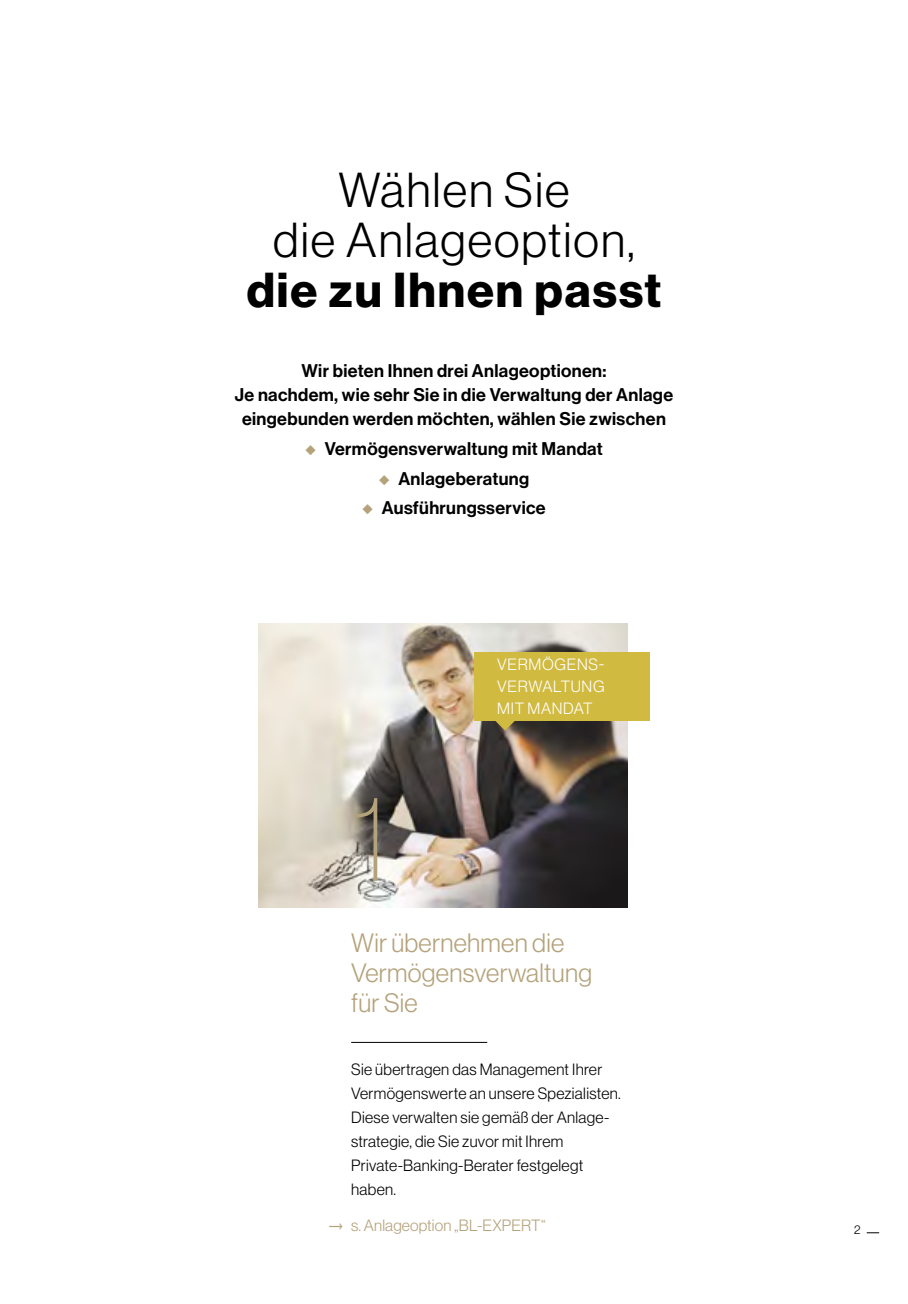
<style>
.page{position:relative;width:908px;height:1304px;background:#fff}
.page>*{position:absolute;margin:0;border:0;box-sizing:border-box;transform-origin:0 0}
.t1{font:120px "N Haas Grotesk DS Pro 25 Th";color:#b4a27b}
.t2{font:48px/50px "N Haas Grotesk DS Pro 45 Lt";letter-spacing:.04em;color:#000;text-align:center}
.t3{font:48px "N Haas Grotesk DS Pro 75 Bd";letter-spacing:.04em;color:#000}
.t4{font:26px/30px "N Haas Grotesk DS Pro 45 Lt";letter-spacing:.01em;color:#b4a27b}
.t5{font:18px/24px "N Haas Grotesk DS Pro 65 Md";letter-spacing:.02em;color:#000;text-align:center}
.t6{font:16px/24px "N Haas Grotesk DS Pro 45 Lt";letter-spacing:.02em;color:#000}
.t7{font:16px/22px "N Haas Grotesk DS Pro 45 Lt";letter-spacing:.04em;color:#fff;text-align:justify}
.t8{font:16px "N Haas Grotesk DS Pro 45 Lt";letter-spacing:.01em;color:#b4a27b}
.t9{font:11.8px "N Haas Grotesk DS Pro 45 Lt";color:#000}
.s1{color:#b4a27b}
</style>
<div class="page">
<img style="left:258px;top:624px;width:368px;height:283px">
<hr style="left:351px;top:1042px;width:136px;height:1px;background:#000">
<svg style="left:494px;top:720px;width:21px;height:11px"></svg>
<div style="left:474px;top:652px;width:176px;height:68px;background:#d0ba40"></div>
<svg style="left:866px;top:1232px;width:12px;height:1px"></svg>
<h2 class="t2" style="left:273px;top:165px;width:363px">Wählen Sie<br>die Anlageoption,</h2>
<h2 class="t3" style="left:246px;top:262px;width:416px">die zu Ihnen passt</h2>
<p class="t5" style="left:235px;top:359px;width:439px">Wir bieten Ihnen drei Anlageoptionen:<br>Je nachdem, wie sehr Sie in die Verwaltung der Anlage eingebunden werden möchten, wählen Sie zwischen</p>
<p class="t5" style="left:305px;top:437px;width:299px"><span class="s1">◆</span> Vermögensverwaltung mit Mandat</p>
<p class="t5" style="left:378px;top:467px;width:152px"><span class="s1">◆</span> Anlageberatung</p>
<p class="t5" style="left:362px;top:496px;width:185px"><span class="s1">◆</span> Ausführungsservice</p>
<h1 class="t1" style="left:351px;top:771px;width:38px">1</h1>
<p class="t7" style="left:497px;top:654px;width:109px">VERMÖGENS-VERWALTUNG MIT MANDAT</p>
<h3 class="t4" style="left:351px;top:928px;width:242px">Wir übernehmen die<br>Vermögensverwaltung für Sie</h3>
<p class="t6" style="left:351px;top:1058px;width:271px">Sie übertragen das Management Ihrer<br>Vermögenswerte an unsere Spezialisten.<br>Diese verwalten sie gemäß der Anlage&shy;strategie, die Sie zuvor mit Ihrem<br>Private-Banking-Berater festgelegt haben.</p>
<p class="t8" style="left:351px;top:1216px;width:196px">s. Anlageoption „BL-EXPERT“</p>
<p class="t9" style="left:853px;top:1223px;width:8px">2</p>
</div>
